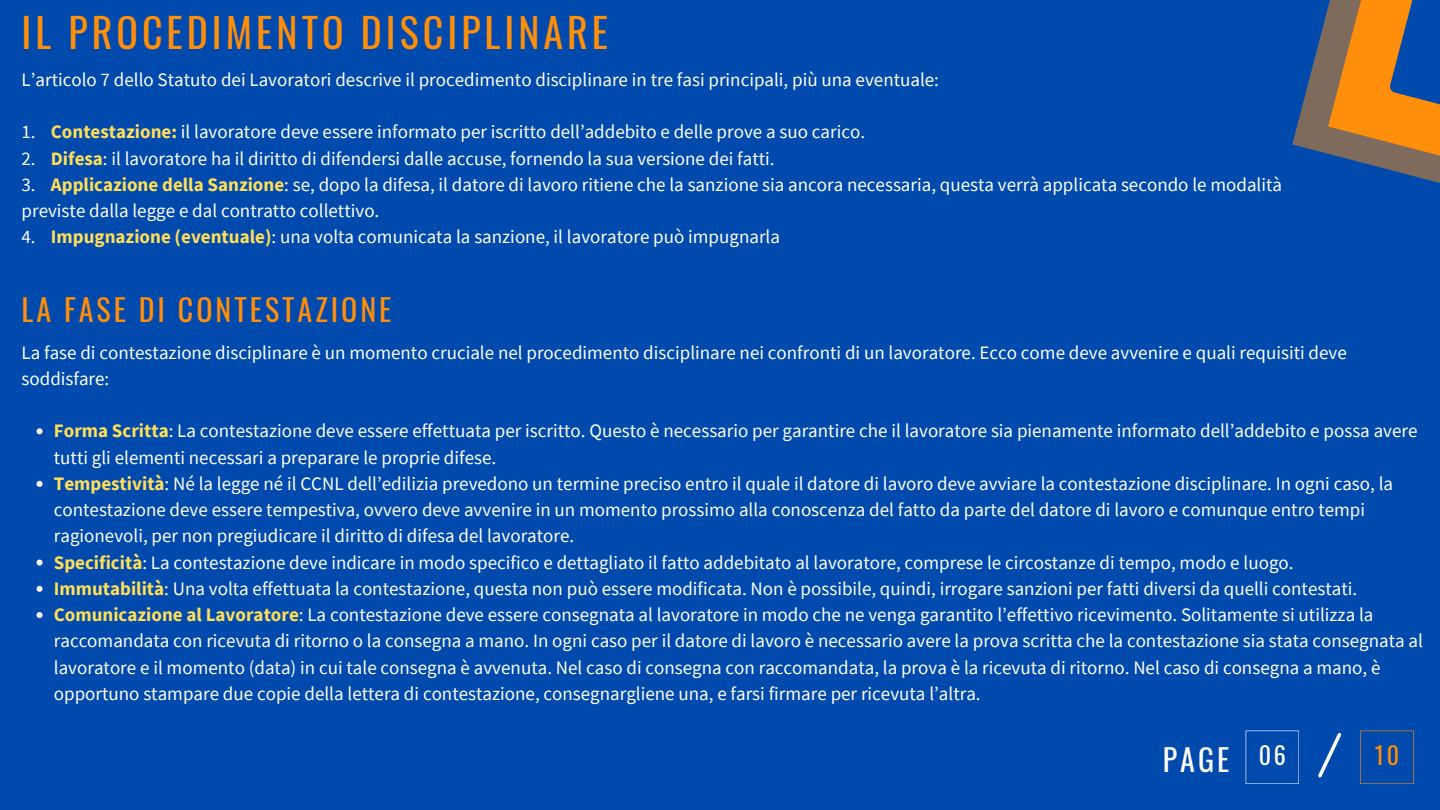
<style>
.page{position:relative;width:1440px;height:810px;background:#004aad}
.page>*{position:absolute;margin:0;border:0;box-sizing:border-box;transform-origin:0 0}
.t1{font:40px "Oswald";letter-spacing:.1em;color:#ff8e0a}
.t2{font:30px "Oswald";letter-spacing:.1em;color:#ff8e0a}
.t3{font:30px "Oswald";color:#fff}
.t4{font:24px "Oswald";color:#fff}
.t5{font:24px "Oswald";color:#ff8e0a}
.t6{font:19px/26.2px "Source Sans Pro";color:#fff}
.s1{font-weight:700;color:#ffde59}
</style>
<div class="page">
<svg style="left:1360px;top:731px;width:54px;height:53px"></svg>
<svg style="left:1318px;top:733px;width:23px;height:45px"></svg>
<svg style="left:1292px;top:0;width:148px;height:183px"></svg>
<svg style="left:1246px;top:731px;width:53px;height:53px"></svg>
<svg style="left:37px;top:428px;width:6px;height:6px"></svg>
<svg style="left:37px;top:481px;width:6px;height:6px"></svg>
<svg style="left:37px;top:560px;width:6px;height:6px"></svg>
<svg style="left:37px;top:586px;width:6px;height:6px"></svg>
<svg style="left:37px;top:612px;width:6px;height:6px"></svg>
<p class="t1" style="left:22px;top:2px;width:588px">IL PROCEDIMENTO DISCIPLINARE</p>
<p class="t6" style="left:22px;top:66px;width:919px">L’articolo 7 dello Statuto dei Lavoratori descrive il procedimento disciplinare in tre fasi principali, più una eventuale:</p>
<p class="t6" style="left:22px;top:119px;width:845px">1. <span class="s1">Contestazione:</span> il lavoratore deve essere informato per iscritto dell’addebito e delle prove a suo carico.</p>
<p class="t6" style="left:22px;top:145px;width:755px">2. <span class="s1">Difesa</span>: il lavoratore ha il diritto di difendersi dalle accuse, fornendo la sua versione dei fatti.</p>
<p class="t6" style="left:22px;top:171px;width:1262px">3. <span class="s1">Applicazione della Sanzione</span>: se, dopo la difesa, il datore di lavoro ritiene che la sanzione sia ancora necessaria, questa verrà applicata secondo le modalità previste dalla legge e dal contratto collettivo.</p>
<h2 class="t6" style="left:22px;top:224px;width:760px">4. <span class="s1">Impugnazione (eventuale)</span>: una volta comunicata la sanzione, il lavoratore può impugnarla</h2>
<p class="t2" style="left:22px;top:286px;width:371px">LA FASE DI CONTESTAZIONE</p>
<p class="t6" style="left:22px;top:339px;width:1327px">La fase di contestazione disciplinare è un momento cruciale nel procedimento disciplinare nei confronti di un lavoratore. Ecco come deve avvenire e quali requisiti deve soddisfare:</p>
<p class="t6" style="left:54px;top:417px;width:1365px"><span class="s1">Forma Scritta</span>: La contestazione deve essere effettuata per iscritto. Questo è necessario per garantire che il lavoratore sia pienamente informato dell’addebito e possa avere tutti gli elementi necessari a preparare le proprie difese.</p>
<p class="t6" style="left:54px;top:470px;width:1341px"><span class="s1">Tempestività</span>: Né la legge né il CCNL dell’edilizia prevedono un termine preciso entro il quale il datore di lavoro deve avviare la contestazione disciplinare. In ogni caso, la contestazione deve essere tempestiva, ovvero deve avvenire in un momento prossimo alla conoscenza del fatto da parte del datore di lavoro e comunque entro tempi ragionevoli, per non pregiudicare il diritto di difesa del lavoratore.</p>
<p class="t6" style="left:54px;top:549px;width:1241px"><span class="s1">Specificità</span>: La contestazione deve indicare in modo specifico e dettagliato il fatto addebitato al lavoratore, comprese le circostanze di tempo, modo e luogo.</p>
<p class="t6" style="left:54px;top:575px;width:1305px"><span class="s1">Immutabilità</span>: Una volta effettuata la contestazione, questa non può essere modificata. Non è possibile, quindi, irrogare sanzioni per fatti diversi da quelli contestati.</p>
<p class="t6" style="left:54px;top:601px;width:1371px"><span class="s1">Comunicazione al Lavoratore</span>: La contestazione deve essere consegnata al lavoratore in modo che ne venga garantito l’effettivo ricevimento. Solitamente si utilizza la raccomandata con ricevuta di ritorno o la consegna a mano. In ogni caso per il datore di lavoro è necessario avere la prova scritta che la contestazione sia stata consegnata al lavoratore e il momento (data) in cui tale consegna è avvenuta. Nel caso di consegna con raccomandata, la prova è la ricevuta di ritorno. Nel caso di consegna a mano, è opportuno stampare due copie della lettera di contestazione, consegnargliene una, e farsi firmare per ricevuta l’altra.</p>
<p class="t3" style="left:1163px;top:737px;width:68px">PAGE</p>
<p class="t4" style="left:1259px;top:736px;width:28px">06</p>
<h1 class="t5" style="left:1375px;top:736px;width:26px">10</h1>
</div>
